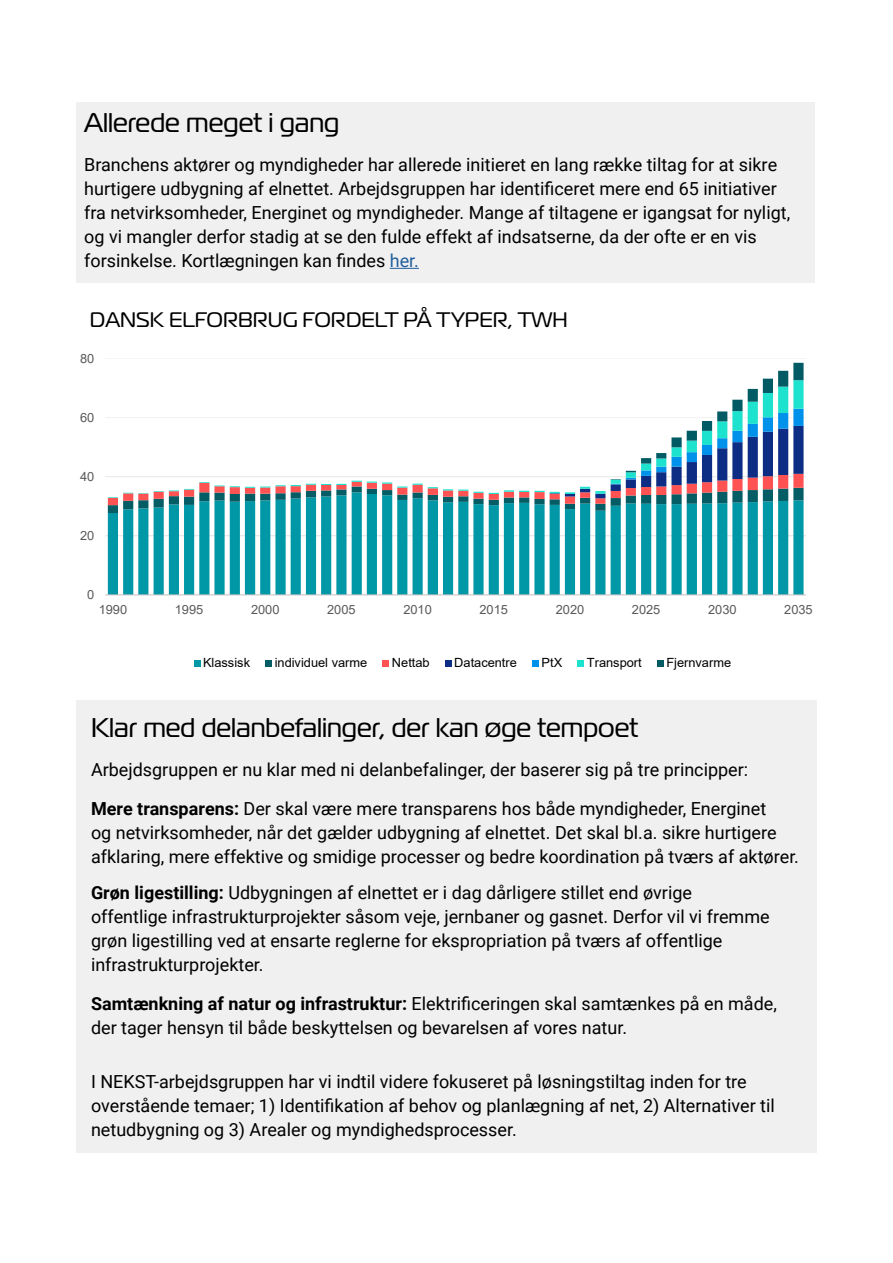
<style>
.page{position:relative;width:893px;height:1263px;background:#fff}
.page>*{position:absolute;margin:0;border:0;box-sizing:border-box;transform-origin:0 0}
.t1{font:27px "Magistral";color:#000}
.t2{font:21px "Magistral";color:#000}
.t3{font:18px/24px "Roboto";color:#000}
.t4{font:12.6px "Arial";color:#000}
.t5{font:12.6px "Arial";letter-spacing:-.005em;color:#595959}
.s1{color:#215e9e}
.s2{font-weight:700}
</style>
<div class="page">
<svg style="left:108px;top:513px;width:696px;height:81px;fill:#0097a7"></svg>
<svg style="left:108px;top:363px;width:696px;height:150px"></svg>
<hr style="left:105px;top:594px;width:701px;height:1px;background:#bfbfbf">
<svg style="left:194px;top:660px;width:6px;height:6px"></svg>
<div style="left:265px;top:660px;width:7px;height:6px;background:#045c65"></div>
<svg style="left:383px;top:660px;width:6px;height:6px"></svg>
<svg style="left:445px;top:660px;width:6px;height:6px"></svg>
<div style="left:532px;top:660px;width:7px;height:6px;background:#0091ea"></div>
<svg style="left:578px;top:660px;width:6px;height:6px"></svg>
<svg style="left:657px;top:660px;width:6px;height:6px"></svg>
<div style="left:77px;top:102px;width:738px;height:180px;background:#f0f0f0"></div>
<div style="left:76px;top:700px;width:740px;height:452px;background:#f0f0f0"></div>
<svg style="left:390px;top:268px;width:29px;height:1px"></svg>
<h1 class="t1" style="left:84px;top:106px;width:257px">Allerede meget i gang</h1>
<p class="t3" style="left:84px;top:152px;width:707px">Branchens aktører og myndigheder har allerede initieret en lang række tiltag for at sikre hurtigere udbygning af elnettet. Arbejdsgruppen har identificeret mere end 65 initiativer fra netvirksomheder, Energinet og myndigheder. Mange af tiltagene er igangsat for nyligt, og vi mangler derfor stadig at se den fulde effekt af indsatserne, da der ofte er en vis forsinkelse. Kortlægningen kan findes <span class="s1">her.</span></p>
<p class="t2" style="left:90px;top:307px;width:479px">DANSK ELFORBRUG FORDELT PÅ TYPER, TWH</p>
<p class="t5" style="left:80px;top:349px;width:16px">80</p>
<p class="t5" style="left:80px;top:409px;width:16px">60</p>
<p class="t5" style="left:80px;top:468px;width:16px">40</p>
<p class="t5" style="left:80px;top:527px;width:16px">20</p>
<p class="t5" style="left:87px;top:586px;width:9px">0</p>
<p class="t5" style="left:99px;top:601px;width:30px">1990</p>
<p class="t5" style="left:175px;top:601px;width:30px">1995</p>
<p class="t5" style="left:251px;top:601px;width:30px">2000</p>
<p class="t5" style="left:327px;top:601px;width:30px">2005</p>
<p class="t5" style="left:403px;top:601px;width:30px">2010</p>
<p class="t5" style="left:480px;top:601px;width:30px">2015</p>
<p class="t5" style="left:556px;top:601px;width:30px">2020</p>
<p class="t5" style="left:632px;top:601px;width:30px">2025</p>
<p class="t5" style="left:708px;top:601px;width:30px">2030</p>
<p class="t5" style="left:784px;top:601px;width:30px">2035</p>
<p class="t4" style="left:203px;top:654px;width:49px">Klassisk</p>
<p class="t4" style="left:275px;top:654px;width:94px">individuel varme</p>
<p class="t4" style="left:392px;top:654px;width:39px">Nettab</p>
<p class="t4" style="left:454px;top:654px;width:64px">Datacentre</p>
<p class="t4" style="left:542px;top:654px;width:22px">PtX</p>
<p class="t4" style="left:587px;top:654px;width:56px">Transport</p>
<p class="t4" style="left:666px;top:654px;width:66px">Fjernvarme</p>
<h1 class="t1" style="left:91px;top:711px;width:549px">Klar med delanbefalinger, der kan øge tempoet</h1>
<p class="t3" style="left:91px;top:749px;width:677px;line-height:39px">Arbejdsgruppen er nu klar med ni delanbefalinger, der baserer sig på tre principper:<br><span class="s2">Mere transparens:</span> Der skal være mere transparens hos både myndigheder, Energinet</p>
<p class="t3" style="left:91px;top:819px;width:709px">og netvirksomheder, når det gælder udbygning af elnettet. Det skal bl.a. sikre hurtigere afklaring, mere effektive og smidige processer og bedre koordination på tværs af aktører.</p>
<p class="t3" style="left:91px;top:879px;width:680px"><span class="s2">Grøn ligestilling:</span> Udbygningen af elnettet er i dag dårligere stillet end øvrige offentlige infrastrukturprojekter såsom veje, jernbaner og gasnet. Derfor vil vi fremme grøn ligestilling ved at ensarte reglerne for ekspropriation på tværs af offentlige infrastrukturprojekter.</p>
<p class="t3" style="left:91px;top:990px;width:687px"><span class="s2">Samtænkning af natur og infrastruktur:</span> Elektrificeringen skal samtænkes på en måde, der tager hensyn til både beskyttelsen og bevarelsen af vores natur.</p>
<p class="t3" style="left:91px;top:1068px;width:685px">I NEKST-arbejdsgruppen har vi indtil videre fokuseret på løsningstiltag inden for tre overstående temaer; 1) Identifikation af behov og planlægning af net, 2) Alternativer til netudbygning og 3) Arealer og myndighedsprocesser.</p>
</div>
